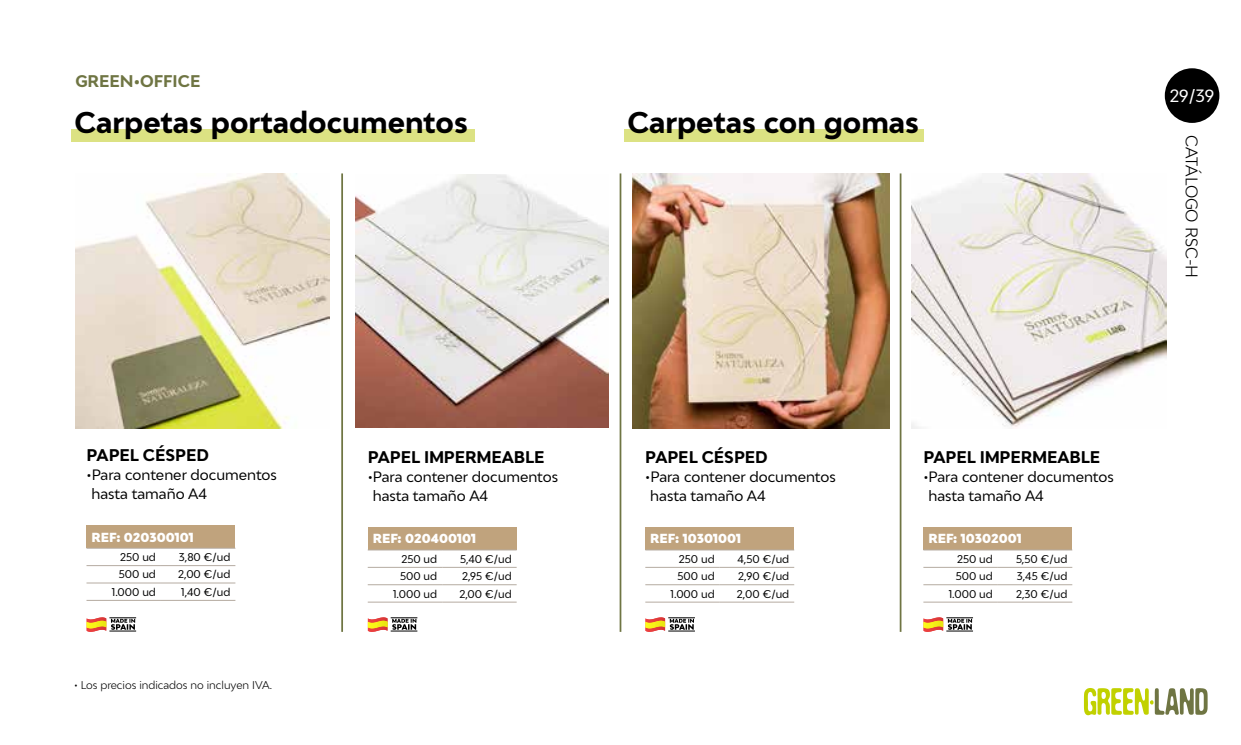
<style>
.page{position:relative;width:1241px;height:745px;background:#fff}
.page>*{position:absolute;margin:0;border:0;box-sizing:border-box;transform-origin:0 0}
.t1{font:700 28px "Adlinnaka";color:#000}
.t2{font:16.62px "Adlinnaka";color:#fff}
.t3{font:700 15.75px "Adlinnaka";color:#000}
.t4{font:300 15.75px "Adlinnaka";color:#000}
.t5{font:700 15.75px "Adlinnaka";color:#6f7543}
.t6{font:14px/19.2px "Adlinnaka";color:#000}
.t7{font:900 12.25px "Adlinnaka";color:#fff}
.t8{font:10.5px "Adlinnaka";color:#000}
.t9{font:300 10.5px "Adlinnaka";color:#000}
</style>
<div class="page">
<img style="left:355px;top:175px;width:253px;height:252px">
<img style="left:75px;top:173px;width:255px;height:255px">
<div style="left:86px;top:525px;width:149px;height:23px;background:#c0a37d"></div>
<hr style="left:86px;top:547px;width:75px;height:1px;background:#b5aba1">
<hr style="left:161px;top:547px;width:74px;height:1px;background:#b5aba1">
<hr style="left:86px;top:564px;width:75px;height:1px;background:#b5aba1">
<hr style="left:161px;top:564px;width:74px;height:1px;background:#b5aba1">
<hr style="left:86px;top:582px;width:75px;height:1px;background:#b5aba1">
<hr style="left:161px;top:582px;width:74px;height:1px;background:#b5aba1">
<hr style="left:86px;top:599px;width:75px;height:1px;background:#b5aba1">
<hr style="left:161px;top:599px;width:74px;height:1px;background:#b5aba1">
<div style="left:367px;top:527px;width:149px;height:22px;background:#c0a37d"></div>
<hr style="left:367px;top:549px;width:75px;height:1px;background:#b5aba1">
<hr style="left:442px;top:549px;width:74px;height:1px;background:#b5aba1">
<hr style="left:367px;top:566px;width:75px;height:1px;background:#b5aba1">
<hr style="left:442px;top:566px;width:74px;height:1px;background:#b5aba1">
<hr style="left:367px;top:584px;width:75px;height:1px;background:#b5aba1">
<hr style="left:442px;top:584px;width:74px;height:1px;background:#b5aba1">
<hr style="left:367px;top:601px;width:75px;height:1px;background:#b5aba1">
<hr style="left:442px;top:601px;width:74px;height:1px;background:#b5aba1">
<svg style="left:1083px;top:688px;width:124px;height:26px"></svg>
<hr style="left:619px;top:173px;width:2px;height:458px;background:#6f7543">
<hr style="left:341px;top:173px;width:2px;height:458px;background:#6f7543">
<hr style="left:899px;top:173px;width:2px;height:458px;background:#6f7543">
<img style="left:911px;top:173px;width:255px;height:255px">
<img style="left:632px;top:173px;width:257px;height:255px">
<div style="left:645px;top:527px;width:149px;height:22px;background:#c0a37d"></div>
<hr style="left:645px;top:549px;width:74px;height:1px;background:#b5aba1">
<hr style="left:719px;top:549px;width:75px;height:1px;background:#b5aba1">
<hr style="left:645px;top:566px;width:74px;height:1px;background:#b5aba1">
<hr style="left:719px;top:566px;width:75px;height:1px;background:#b5aba1">
<hr style="left:645px;top:584px;width:74px;height:1px;background:#b5aba1">
<hr style="left:719px;top:584px;width:75px;height:1px;background:#b5aba1">
<hr style="left:645px;top:601px;width:74px;height:1px;background:#b5aba1">
<hr style="left:719px;top:601px;width:75px;height:1px;background:#b5aba1">
<div style="left:923px;top:527px;width:149px;height:22px;background:#c0a37d"></div>
<hr style="left:923px;top:549px;width:74px;height:1px;background:#b5aba1">
<hr style="left:997px;top:549px;width:75px;height:1px;background:#b5aba1">
<hr style="left:923px;top:566px;width:74px;height:1px;background:#b5aba1">
<hr style="left:997px;top:566px;width:75px;height:1px;background:#b5aba1">
<hr style="left:923px;top:584px;width:74px;height:1px;background:#b5aba1">
<hr style="left:997px;top:584px;width:75px;height:1px;background:#b5aba1">
<hr style="left:923px;top:601px;width:74px;height:1px;background:#b5aba1">
<hr style="left:997px;top:601px;width:75px;height:1px;background:#b5aba1">
<div style="left:71px;top:130px;width:403px;height:12px;background:#dce283"></div>
<div style="left:623px;top:130px;width:300px;height:12px;background:#dce283"></div>
<img style="left:86px;top:618px;width:1px;height:13px">
<svg style="left:87px;top:617px;width:49px;height:15px"></svg>
<img style="left:367px;top:618px;width:1px;height:13px">
<svg style="left:368px;top:617px;width:49px;height:15px"></svg>
<svg style="left:645px;top:617px;width:49px;height:15px"></svg>
<svg style="left:923px;top:617px;width:49px;height:15px"></svg>
<div style="left:1164px;top:68px;width:55px;height:55px;background:#000;border-radius:50%"></div>
<h3 class="t5" style="left:75px;top:71px;width:126px">GREEN•OFFICE</h3>
<h1 class="t1" style="left:74px;top:105px;width:395px">Carpetas portadocumentos</h1>
<h3 class="t3" style="left:86px;top:444px;width:124px">PAPEL CÉSPED</h3>
<h3 class="t6" style="left:91px;top:464px;width:187px;text-indent:-5px">•Para contener documentos hasta tamaño A4</h3>
<p class="t7" style="left:91px;top:529px;width:104px">REF: 020300101</p>
<p class="t8" style="left:120px;top:550px;width:37px">250 ud</p>
<p class="t8" style="left:179px;top:550px;width:53px">3,80 €/ud</p>
<p class="t8" style="left:119px;top:567px;width:39px">500 ud</p>
<p class="t8" style="left:178px;top:567px;width:54px">2,00 €/ud</p>
<p class="t8" style="left:111px;top:584px;width:47px">1.000 ud</p>
<p class="t8" style="left:180px;top:584px;width:52px">1,40 €/ud</p>
<p class="t9" style="left:74px;top:677px;width:199px">• Los precios indicados no incluyen IVA.</p>
<h3 class="t3" style="left:367px;top:446px;width:178px">PAPEL IMPERMEABLE</h3>
<h3 class="t6" style="left:372px;top:466px;width:187px;text-indent:-5px">•Para contener documentos hasta tamaño A4</h3>
<p class="t7" style="left:372px;top:530px;width:105px">REF: 020400101</p>
<p class="t8" style="left:401px;top:551px;width:37px">250 ud</p>
<p class="t8" style="left:460px;top:551px;width:53px">5,40 €/ud</p>
<p class="t8" style="left:400px;top:569px;width:39px">500 ud</p>
<p class="t8" style="left:462px;top:569px;width:51px">2,95 €/ud</p>
<p class="t8" style="left:392px;top:586px;width:47px">1.000 ud</p>
<p class="t8" style="left:459px;top:586px;width:54px">2,00 €/ud</p>
<h1 class="t1" style="left:627px;top:105px;width:293px">Carpetas con gomas</h1>
<h2 class="t2" style="left:1169px;top:85px;width:46px">29/39</h2>
<h3 class="t4" style="left:1201px;top:135px;width:144px;rotate:90deg">CATÁLOGO RSC-H</h3>
<h3 class="t3" style="left:645px;top:446px;width:124px">PAPEL CÉSPED</h3>
<h3 class="t6" style="left:650px;top:466px;width:187px;text-indent:-5px">•Para contener documentos hasta tamaño A4</h3>
<p class="t7" style="left:650px;top:530px;width:92px">REF: 10301001</p>
<p class="t8" style="left:678px;top:551px;width:37px">250 ud</p>
<p class="t8" style="left:737px;top:551px;width:53px">4,50 €/ud</p>
<p class="t8" style="left:677px;top:569px;width:39px">500 ud</p>
<p class="t8" style="left:738px;top:569px;width:52px">2,90 €/ud</p>
<p class="t8" style="left:669px;top:586px;width:47px">1.000 ud</p>
<p class="t8" style="left:736px;top:586px;width:54px">2,00 €/ud</p>
<h3 class="t3" style="left:923px;top:446px;width:178px">PAPEL IMPERMEABLE</h3>
<h3 class="t6" style="left:928px;top:466px;width:187px;text-indent:-5px">•Para contener documentos hasta tamaño A4</h3>
<p class="t7" style="left:928px;top:530px;width:95px">REF: 10302001</p>
<p class="t8" style="left:956px;top:551px;width:37px">250 ud</p>
<p class="t8" style="left:1015px;top:551px;width:53px">5,50 €/ud</p>
<p class="t8" style="left:955px;top:569px;width:39px">500 ud</p>
<p class="t8" style="left:1016px;top:569px;width:52px">3,45 €/ud</p>
<p class="t8" style="left:947px;top:586px;width:47px">1.000 ud</p>
<p class="t8" style="left:1015px;top:586px;width:53px">2,30 €/ud</p>
</div>
